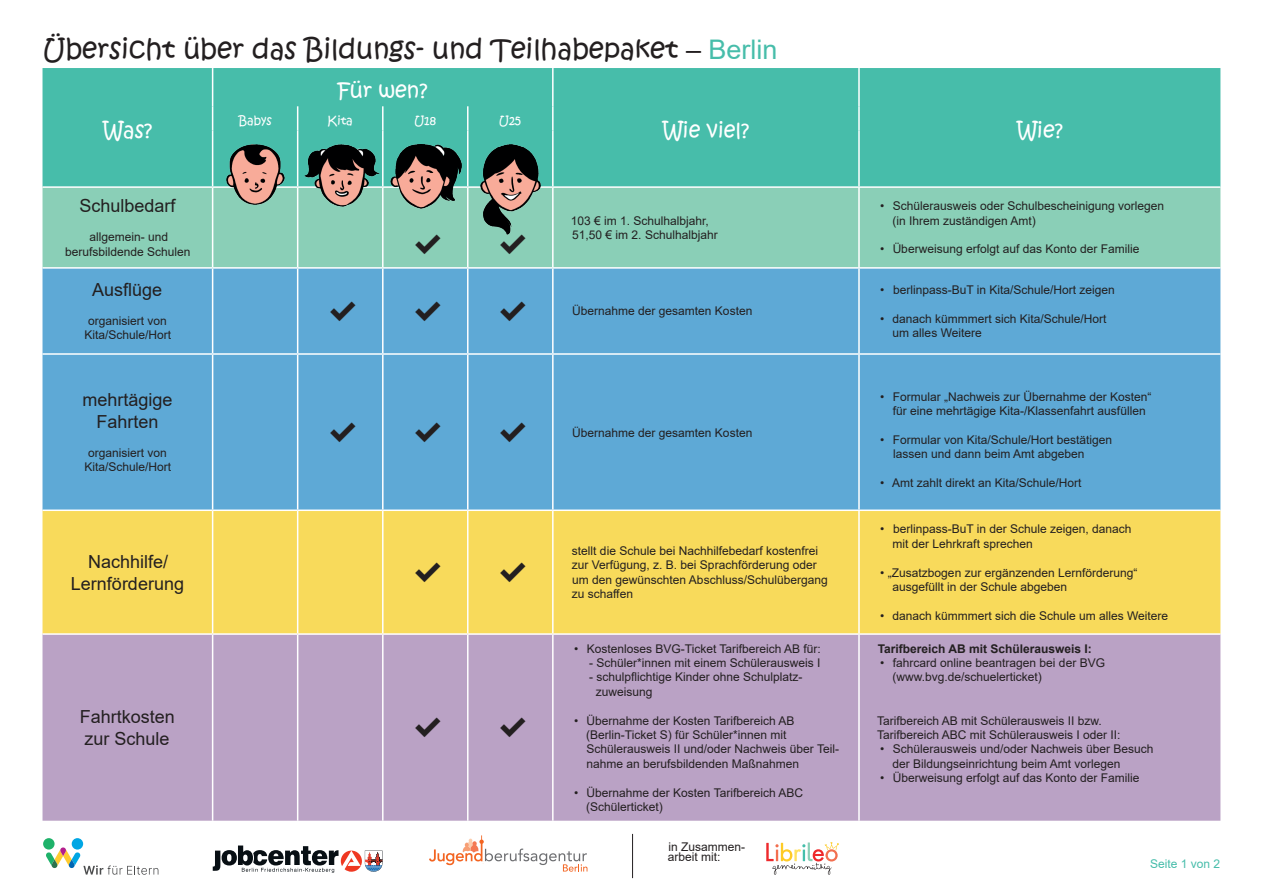
<style>
.page{position:relative;width:1263px;height:893px;background:#fff}
.page>*{position:absolute;margin:0;border:0;box-sizing:border-box;transform-origin:0 0}
.t1{font:27px "Kristen ITC";color:#231f20}
.t2{font:21px "Kristen ITC";color:#fff}
.t3{font:18px/21.6px "Arial";color:#231f20;text-align:center}
.t4{font:12px/14.4px "Arial";color:#231f20}
.t5{font:700 12px "Arial";color:#231f20}
.t6{font:12px "Kristen ITC";color:#fff}
.t7{font:12px "Arial";color:#47bdaa}
.s1{font-family:"Arial"}
.s2{font-family:"Arial";color:#47bdaa}
</style>
<div class="page">
<div style="left:43px;top:68px;width:1177px;height:118px;background:#47bdaa"></div>
<div style="left:43px;top:188px;width:1177px;height:79px;background:#8acfb7"></div>
<div style="left:43px;top:269px;width:1177px;height:240px;background:#5ea9d6"></div>
<div style="left:43px;top:511px;width:1177px;height:122px;background:#f8da5b"></div>
<div style="left:43px;top:635px;width:1177px;height:186px;background:#baa2c5"></div>
<hr style="left:212px;top:68px;width:1px;height:38px;background:#fff">
<hr style="left:552px;top:68px;width:2px;height:38px;background:#fff">
<hr style="left:858px;top:68px;width:2px;height:38px;background:#fff">
<hr style="left:858px;top:106px;width:2px;height:25px;background:#fff">
<hr style="left:858px;top:131px;width:2px;height:55px;background:#fff">
<svg style="left:212px;top:106px;width:1px;height:25px"></svg>
<svg style="left:297px;top:106px;width:1px;height:25px"></svg>
<svg style="left:382px;top:106px;width:1px;height:25px"></svg>
<svg style="left:467px;top:106px;width:1px;height:25px"></svg>
<hr style="left:552px;top:106px;width:2px;height:25px;background:#fff">
<hr style="left:212px;top:131px;width:1px;height:55px;background:#fff">
<hr style="left:297px;top:131px;width:1px;height:55px;background:#fff">
<hr style="left:382px;top:131px;width:1px;height:55px;background:#fff">
<hr style="left:467px;top:131px;width:1px;height:55px;background:#fff">
<hr style="left:552px;top:131px;width:2px;height:55px;background:#fff">
<hr style="left:212px;top:188px;width:1px;height:79px;background:#fff">
<hr style="left:297px;top:188px;width:1px;height:79px;background:#fff">
<hr style="left:382px;top:188px;width:1px;height:79px;background:#fff">
<hr style="left:467px;top:188px;width:1px;height:79px;background:#fff">
<hr style="left:552px;top:188px;width:2px;height:79px;background:#fff">
<hr style="left:858px;top:188px;width:2px;height:79px;background:#fff">
<hr style="left:212px;top:269px;width:1px;height:84px;background:#fff">
<hr style="left:297px;top:269px;width:1px;height:84px;background:#fff">
<hr style="left:382px;top:269px;width:1px;height:84px;background:#fff">
<hr style="left:467px;top:269px;width:1px;height:84px;background:#fff">
<hr style="left:552px;top:269px;width:2px;height:84px;background:#fff">
<hr style="left:858px;top:269px;width:2px;height:84px;background:#fff">
<hr style="left:43px;top:353px;width:170px;height:2px;background:#fff">
<hr style="left:213px;top:353px;width:85px;height:2px;background:#fff">
<hr style="left:212px;top:355px;width:1px;height:154px;background:#fff">
<hr style="left:298px;top:353px;width:85px;height:2px;background:#fff">
<hr style="left:297px;top:355px;width:1px;height:154px;background:#fff">
<hr style="left:383px;top:353px;width:85px;height:2px;background:#fff">
<hr style="left:382px;top:355px;width:1px;height:154px;background:#fff">
<hr style="left:468px;top:353px;width:85px;height:2px;background:#fff">
<hr style="left:467px;top:355px;width:1px;height:154px;background:#fff">
<hr style="left:553px;top:353px;width:306px;height:2px;background:#fff">
<hr style="left:552px;top:355px;width:2px;height:154px;background:#fff">
<hr style="left:859px;top:353px;width:361px;height:2px;background:#fff">
<hr style="left:858px;top:355px;width:2px;height:154px;background:#fff">
<hr style="left:212px;top:511px;width:1px;height:122px;background:#fff">
<hr style="left:297px;top:511px;width:1px;height:122px;background:#fff">
<hr style="left:382px;top:511px;width:1px;height:122px;background:#fff">
<hr style="left:467px;top:511px;width:1px;height:122px;background:#fff">
<hr style="left:552px;top:511px;width:2px;height:122px;background:#fff">
<hr style="left:858px;top:511px;width:2px;height:122px;background:#fff">
<hr style="left:212px;top:635px;width:1px;height:186px;background:#fff">
<hr style="left:297px;top:635px;width:1px;height:186px;background:#fff">
<hr style="left:382px;top:635px;width:1px;height:186px;background:#fff">
<hr style="left:467px;top:635px;width:1px;height:186px;background:#fff">
<hr style="left:552px;top:635px;width:2px;height:186px;background:#fff">
<hr style="left:858px;top:635px;width:2px;height:186px;background:#fff">
<svg style="left:766px;top:842px;width:73px;height:33px"></svg>
<img style="left:226px;top:145px;width:58px;height:59px">
<img style="left:304px;top:145px;width:75px;height:61px">
<img style="left:390px;top:145px;width:71px;height:63px">
<img style="left:480px;top:145px;width:60px;height:89px">
<hr style="left:632px;top:834px;width:1px;height:44px;background:#231f20">
<svg style="left:46px;top:847px;width:112px;height:28px"></svg>
<div style="left:43px;top:838px;width:12px;height:11px;background:#1eb26a;border-radius:50%"></div>
<div style="left:72px;top:838px;width:11px;height:11px;background:#00a6e4;border-radius:50%"></div>
<svg style="left:213px;top:845px;width:169px;height:28px"></svg>
<svg style="left:429px;top:835px;width:158px;height:37px"></svg>
<div style="left:415px;top:234px;width:111px;height:20px;background:#8acfb7"></div>
<div style="left:330px;top:301px;width:111px;height:20px;background:#5ea9d6"></div>
<div style="left:330px;top:422px;width:111px;height:20px;background:#5ea9d6"></div>
<div style="left:415px;top:562px;width:111px;height:20px;background:#f8da5b"></div>
<div style="left:415px;top:717px;width:111px;height:20px;background:#baa2c5"></div>
<h1 class="t1" style="left:43px;top:31px;width:737px">Übersicht über das Bildungs- und Teilhabepaket <span class="s1">–</span> <span class="s2">Berlin</span></h1>
<h2 class="t2" style="left:103px;top:117px;width:51px">Was?</h2>
<h3 class="t3" style="left:79px;top:195px;width:98px">Schulbedarf</h3>
<p class="t4" style="left:65px;top:230px;width:127px;text-align:center">allgemein- und berufsbildende Schulen</p>
<h3 class="t3" style="left:92px;top:279px;width:72px">Ausflüge</h3>
<p class="t4" style="left:84px;top:313px;width:88px;text-align:center">organisiert von<br>Kita/Schule/Hort</p>
<h3 class="t3" style="left:83px;top:389px;width:92px">mehrtägige<br>Fahrten</h3>
<p class="t4" style="left:84px;top:445px;width:88px;text-align:center">organisiert von<br>Kita/Schule/Hort</p>
<h2 class="t2" style="left:338px;top:76px;width:91px">Für wen?</h2>
<p class="t6" style="left:239px;top:112px;width:35px">Babys</p>
<p class="t6" style="left:327px;top:112px;width:27px">Kita</p>
<p class="t6" style="left:414px;top:112px;width:24px">U18</p>
<p class="t6" style="left:499px;top:112px;width:24px">U25</p>
<h2 class="t2" style="left:663px;top:117px;width:88px">Wie viel?</h2>
<h2 class="t2" style="left:1017px;top:117px;width:47px">Wie?</h2>
<p class="t4" style="left:571px;top:213px;width:148px">103 € im 1. Schulhalbjahr,<br>51,50 € im 2. Schulhalbjahr</p>
<p class="t4" style="left:892px;top:199px;width:273px;text-indent:-12px">• Schülerausweis oder Schulbescheinigung vorlegen (in Ihrem zuständigen Amt)</p>
<p class="t4" style="left:880px;top:242px;width:261px">• Überweisung erfolgt auf das Konto der Familie</p>
<p class="t4" style="left:497px;top:304px;width:257px">✔ Übernahme der gesamten Kosten</p>
<p class="t4" style="left:497px;top:425px;width:257px">✔ Übernahme der gesamten Kosten</p>
<p class="t4" style="left:880px;top:282px;width:236px">• berlinpass-BuT in Kita/Schule/Hort zeigen</p>
<p class="t4" style="left:893px;top:311px;width:215px;text-indent:-12px">• danach kümmmert sich Kita/Schule/Hort um alles Weitere</p>
<p class="t4" style="left:880px;top:389px;width:273px;text-align:center">• Formular „Nachweis zur Übernahme der Kosten“ für eine mehrtägige Kita-/Klassenfahrt ausfüllen</p>
<p class="t4" style="left:893px;top:432px;width:221px;text-indent:-13px">• Formular von Kita/Schule/Hort bestätigen lassen und dann beim Amt abgeben</p>
<p class="t4" style="left:880px;top:475px;width:203px">• Amt zahlt direkt an Kita/Schule/Hort</p>
<h3 class="t3" style="left:71px;top:551px;width:115px">Nachhilfe/<br>Lernförderung</h3>
<p class="t4" style="left:572px;top:543px;width:257px">stellt die Schule bei Nachhilfebedarf kostenfrei zur Verfügung, z. B. bei Sprachförderung oder um den gewünschten Abschluss/Schulübergang zu schaffen</p>
<h3 class="t3" style="left:80px;top:706px;width:97px;text-align:left">Fahrtkosten zur Schule</h3>
<p class="t4" style="left:574px;top:641px;width:248px">• Kostenloses BVG-Ticket Tarifbereich AB für:</p>
<p class="t4" style="left:589px;top:655px;width:233px">- Schüler*innen mit einem Schülerausweis I</p>
<p class="t4" style="left:596px;top:670px;width:208px;text-indent:-7px">- schulpflichtige Kinder ohne Schulplatz&shy;zuweisung</p>
<p class="t4" style="left:586px;top:713px;width:254px;text-indent:-12px">• Übernahme der Kosten Tarifbereich AB (Berlin-Ticket S) für Schüler*innen mit Schülerausweis II und/oder Nachweis über Teil&shy;nahme an berufsbildenden Maßnahmen</p>
<p class="t4" style="left:586px;top:785px;width:218px;text-indent:-12px">• Übernahme der Kosten Tarifbereich ABC (Schülerticket)</p>
<p class="t4" style="left:668px;top:841px;width:79px;line-height:10.5px">in Zusammen&shy;arbeit mit:</p>
<p class="t4" style="left:893px;top:522px;width:240px;text-indent:-12px">• berlinpass-BuT in der Schule zeigen, danach mit der Lehrkraft sprechen</p>
<p class="t4" style="left:892px;top:565px;width:247px;text-indent:-12px">• „Zusatzbogen zur ergänzenden Lernförderung“ ausgefüllt in der Schule abgeben</p>
<p class="t4" style="left:880px;top:608px;width:289px">• danach kümmmert sich die Schule um alles Weitere</p>
<p class="t5" style="left:878px;top:640px;width:216px">Tarifbereich AB mit Schülerausweis I:</p>
<p class="t4" style="left:892px;top:655px;width:214px;text-indent:-12px">• fahrcard online beantragen bei der BVG (www.bvg.de/schuelerticket)</p>
<p class="t4" style="left:877px;top:713px;width:245px">Tarifbereich AB mit Schülerausweis II bzw.<br>Tarifbereich ABC mit Schülerausweis I oder II:</p>
<p class="t4" style="left:892px;top:742px;width:263px;text-indent:-12px">• Schülerausweis und/oder Nachweis über Besuch der Bildungseinrichtung beim Amt vorlegen</p>
<p class="t4" style="left:880px;top:771px;width:261px">• Überweisung erfolgt auf das Konto der Familie</p>
<p class="t7" style="left:1150px;top:855px;width:72px">Seite 1 von 2</p>
</div>
